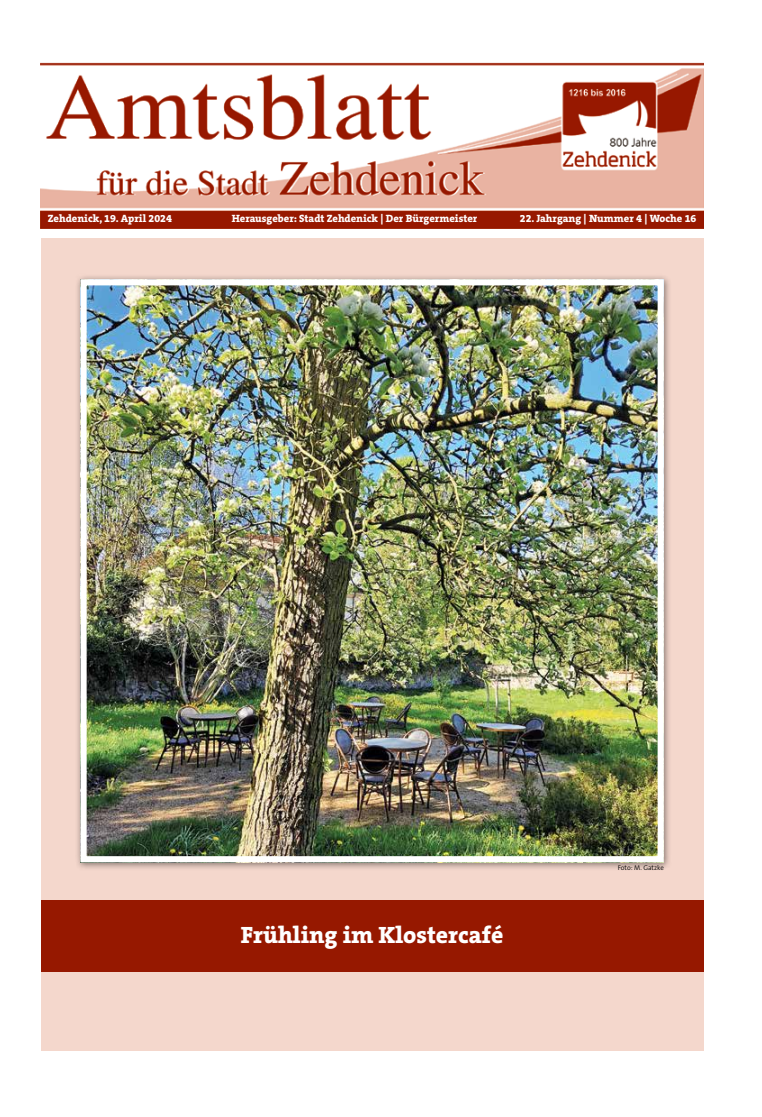
<style>
.page{position:relative;width:762px;height:1117px;background:#fff}
.page>*{position:absolute;margin:0;border:0;box-sizing:border-box;transform-origin:0 0}
.t1{font:800 23.75px "The Serif B W8";color:#fff}
.t2{font:800 10.62px "The Serif B W8";color:#fff}
.t3{font:300 6.88px "The Sans B W4";color:#000}
</style>
<div class="page">
<img style="left:41px;top:62px;width:662px;height:166px">
<div style="left:41px;top:238px;width:662px;height:812px;background:#f4d7cc"></div>
<div style="left:41px;top:899px;width:662px;height:72px;background:#961800"></div>
<div style="left:75px;top:273px;width:597px;height:597px;background:#000;opacity:.45"></div>
<img style="left:87px;top:286px;width:570px;height:569px">
<div style="left:80px;top:279px;width:584px;height:583px;border:6px solid #fff"></div>
<p class="t2" style="left:48px;top:211px;width:126px">Zehdenick, 19. April 2024</p>
<p class="t2" style="left:232px;top:211px;width:247px">Herausgeber: Stadt Zehdenick | Der Bürgermeister</p>
<p class="t2" style="left:520px;top:211px;width:178px">22. Jahrgang | Nummer 4 | Woche 16</p>
<h1 class="t1" style="left:241px;top:918px;width:264px">Frühling im Klostercafé</h1>
<p class="t3" style="left:618px;top:863px;width:48px">Foto: M. Gatzke</p>
</div>
